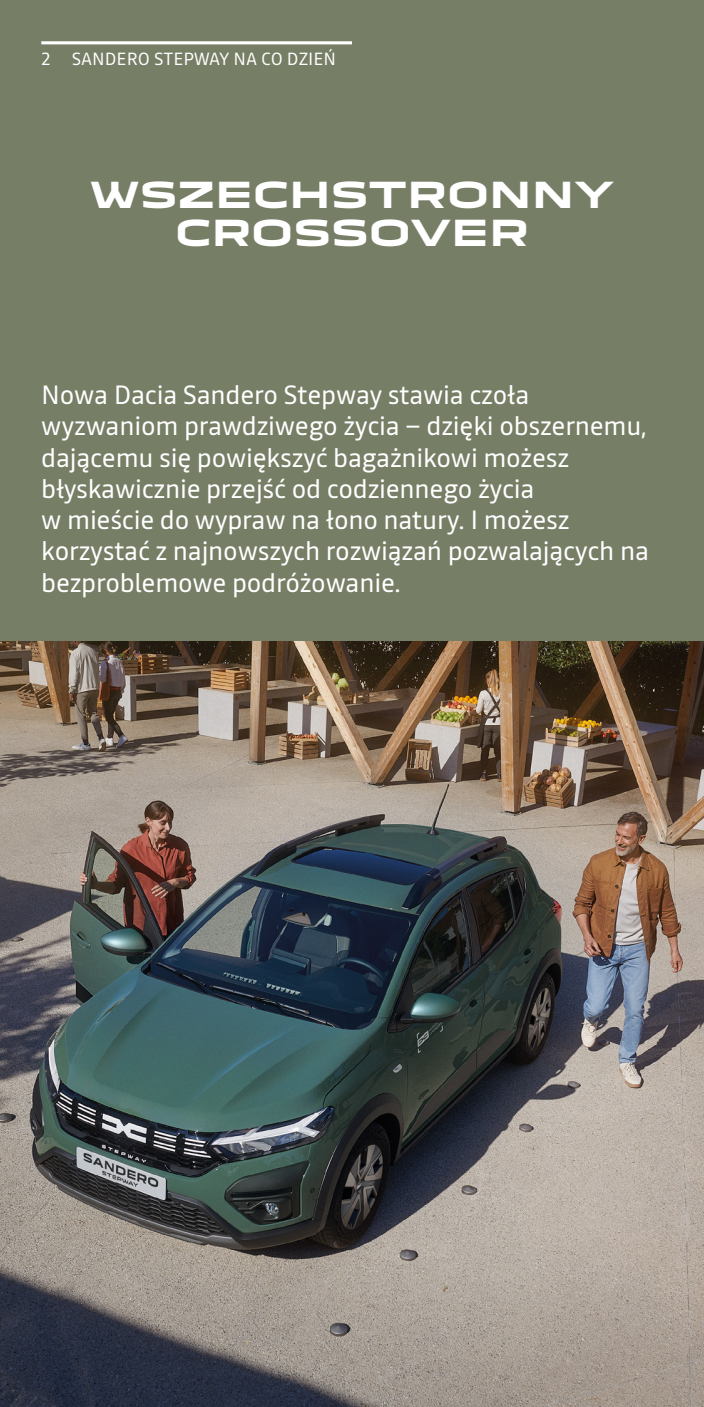
<style>
.page{position:relative;width:704px;height:1407px;background:#fff}
.page>*{position:absolute;margin:0;border:0;box-sizing:border-box;transform-origin:0 0}
.t1{font:700 35px/38.1px "Dacia Block Extended";color:#fff;text-align:center}
.t2{font:26.25px/31.2px "Read";letter-spacing:-.01em;color:#fff}
.t3{font:17.5px "Read";color:#fff}
</style>
<div class="page">
<div style="left:0;top:0;width:703px;height:641px;background:#777e66"></div>
<img style="left:0;top:641px;width:703px;height:765px">
<hr style="left:41px;top:41px;width:311px;height:3px;background:#fff">
<p class="t3" style="left:41px;top:46px;width:296px">2 SANDERO STEPWAY NA CO DZIEŃ</p>
<h1 class="t1" style="left:90px;top:176px;width:525px">WSZECHSTRONNY<br>CROSSOVER</h1>
<p class="t2" style="left:41px;top:379px;width:608px">Nowa Dacia Sandero Stepway stawia czoła wyzwaniom prawdziwego życia – dzięki obszernemu, dającemu się powiększyć bagażnikowi możesz błyskawicznie przejść od codziennego życia<br>w mieście do wypraw na łono natury. I możesz korzystać z najnowszych rozwiązań pozwalających na bezproblemowe podróżowanie.</p>
</div>
